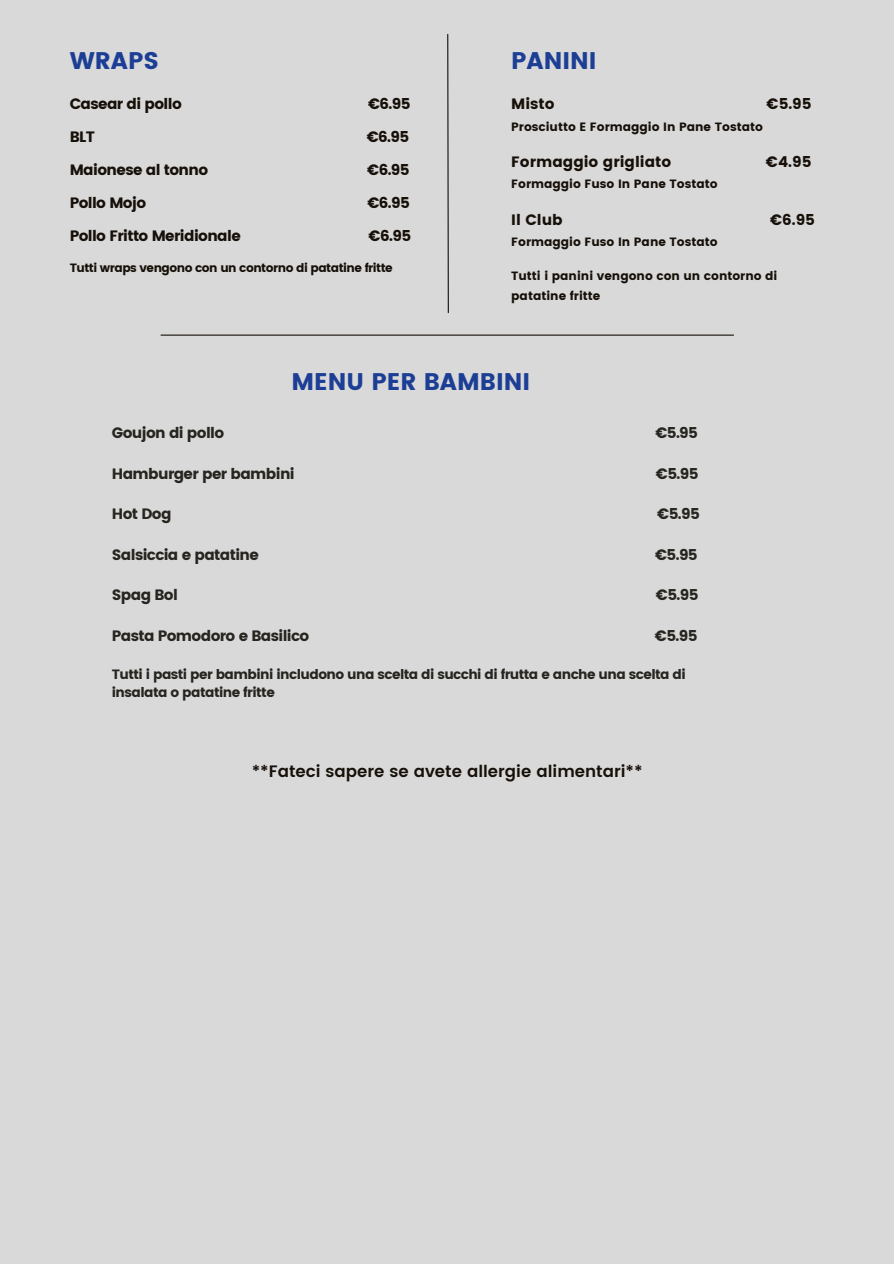
<style>
.page{position:relative;width:894px;height:1264px;background:#fff}
.page>*{position:absolute;margin:0;border:0;box-sizing:border-box;transform-origin:0 0}
.t1{font:24px "Poppins";color:#1c3f95}
.t2{font:600 16.5px "Poppins";color:#171009}
.t3{font:15px "Poppins";letter-spacing:-.04em;color:#27251f}
.t4{font:15px "Poppins";letter-spacing:-.04em;color:#171009}
.t5{font:15px "Poppins";color:#171009}
.t6{font:13.5px/18px "Poppins";letter-spacing:-.04em;color:#27251f}
.t7{font:12px/19.5px "Poppins";color:#171009}
.t8{font:12px "Poppins";letter-spacing:-.04em;color:#171009}
</style>
<div class="page">
<div style="left:0;top:0;width:893px;height:1263px;background:#d9d9d9"></div>
<hr style="left:161px;top:334px;width:572px;height:2px;background:#171009">
<svg style="left:447px;top:33px;width:2px;height:280px"></svg>
<p class="t1" style="left:70px;top:46px;width:91px">WRAPS</p>
<p class="t1" style="left:511px;top:46px;width:87px">PANINI</p>
<p class="t4" style="left:70px;top:95px;width:114px">Casear di pollo</p>
<p class="t4" style="left:368px;top:95px;width:44px">€6.95</p>
<p class="t4" style="left:70px;top:128px;width:27px">BLT</p>
<p class="t4" style="left:366px;top:128px;width:44px">€6.95</p>
<p class="t4" style="left:70px;top:161px;width:140px">Maionese al tonno</p>
<p class="t4" style="left:367px;top:161px;width:44px">€6.95</p>
<p class="t4" style="left:70px;top:194px;width:78px">Pollo Mojo</p>
<p class="t4" style="left:367px;top:194px;width:44px">€6.95</p>
<p class="t4" style="left:70px;top:227px;width:173px">Pollo Fritto Meridionale</p>
<p class="t4" style="left:368px;top:227px;width:44px">€6.95</p>
<p class="t8" style="left:70px;top:261px;width:324px">Tutti wraps vengono con un contorno di patatine fritte</p>
<p class="t4" style="left:511px;top:95px;width:45px">Misto</p>
<p class="t4" style="left:766px;top:95px;width:47px">€5.95</p>
<p class="t7" style="left:511px;top:117px;width:253px">Prosciutto E Formaggio In Pane Tostato</p>
<p class="t5" style="left:511px;top:153px;width:161px">Formaggio grigliato</p>
<p class="t4" style="left:765px;top:153px;width:47px">€4.95</p>
<p class="t7" style="left:511px;top:175px;width:208px">Formaggio Fuso In Pane Tostato</p>
<p class="t4" style="left:511px;top:210px;width:53px">Il Club</p>
<p class="t4" style="left:769px;top:210px;width:46px">€6.95</p>
<p class="t7" style="left:511px;top:232px;width:208px">Formaggio Fuso In Pane Tostato</p>
<p class="t7" style="left:511px;top:266px;width:268px">Tutti i panini vengono con un contorno di patatine fritte</p>
<p class="t1" style="left:291px;top:367px;width:240px">MENU PER BAMBINI</p>
<p class="t3" style="left:112px;top:424px;width:114px">Goujon di pollo</p>
<p class="t3" style="left:655px;top:424px;width:44px">€5.95</p>
<p class="t3" style="left:112px;top:464px;width:184px">Hamburger per bambini</p>
<p class="t3" style="left:655px;top:464px;width:44px">€5.95</p>
<p class="t3" style="left:112px;top:505px;width:61px">Hot Dog</p>
<p class="t3" style="left:657px;top:505px;width:44px">€5.95</p>
<p class="t3" style="left:112px;top:545px;width:148px">Salsiccia e patatine</p>
<p class="t3" style="left:655px;top:545px;width:44px">€5.95</p>
<p class="t3" style="left:112px;top:586px;width:68px">Spag Bol</p>
<p class="t3" style="left:655px;top:586px;width:44px">€5.95</p>
<p class="t3" style="left:112px;top:627px;width:199px">Pasta Pomodoro e Basilico</p>
<p class="t3" style="left:654px;top:627px;width:44px">€5.95</p>
<p class="t6" style="left:112px;top:665px;width:575px">Tutti i pasti per bambini includono una scelta di succhi di frutta e anche una scelta di insalata o patatine fritte</p>
<p class="t2" style="left:252px;top:761px;width:392px">**Fateci sapere se avete allergie alimentari**</p>
</div>
